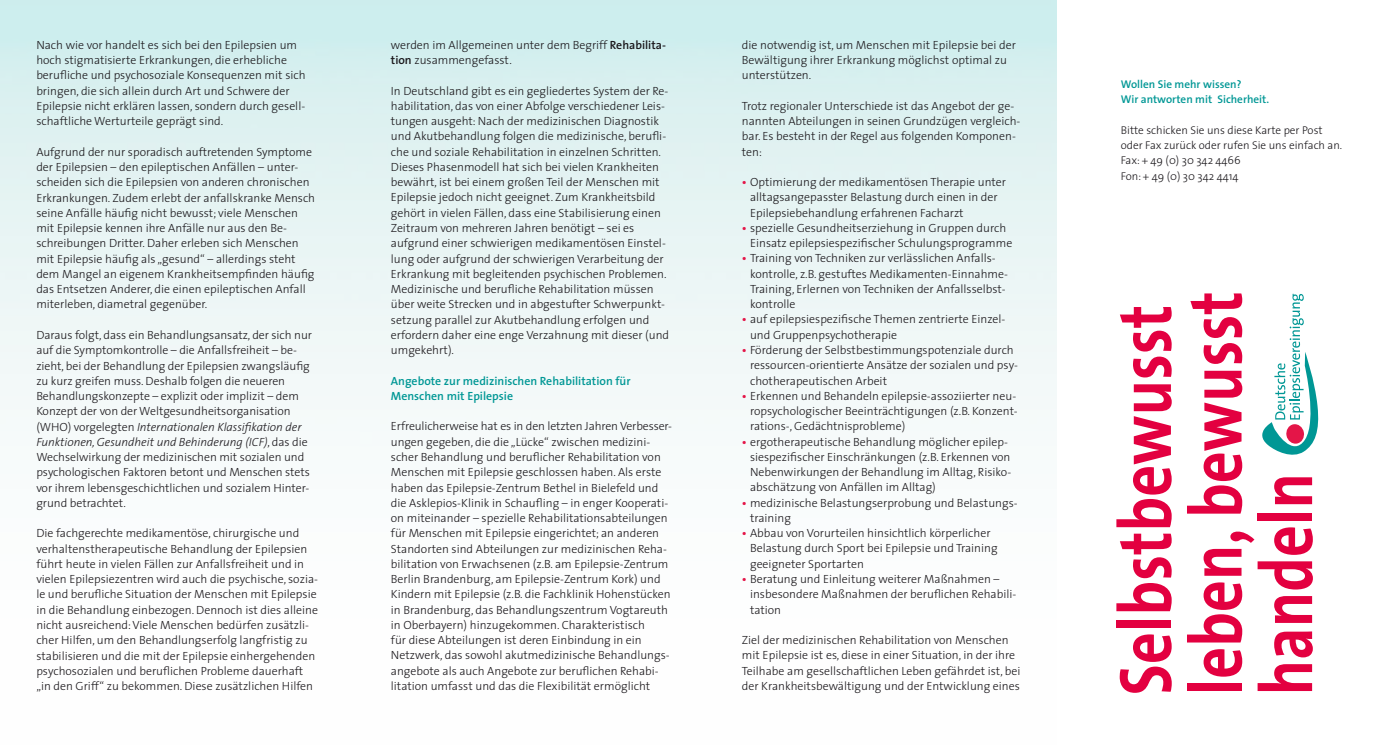
<style>
.page{position:relative;width:1397px;height:745px;background:#fff}
.page>*{position:absolute;margin:0;border:0;box-sizing:border-box;transform-origin:0 0}
.t1{font:700 74.62px/70.5px "The Sans";color:#e30040;scale:.83 1}
.t2{font:300 11.88px/15.2px "The Sans";color:#1a171b}
.t3{font:600 11.88px/15.2px "The Sans";color:#009795}
.t4{font:300 11.25px/15.2px "The Sans";color:#1a171b}
.t5{font:600 11.25px/15.2px "The Sans";color:#009795}
.s1{font-style:italic}
.s2{font-weight:600}
.s3{font-weight:600;color:#e41548}
</style>
<div class="page">
<svg style="left:1262px;top:293px;width:57px;height:162px"></svg>
<p class="t2" style="left:36px;top:37px;width:271px">Nach wie vor handelt es sich bei den Epilepsien um hoch stigmatisierte Erkrankungen, die erhebliche berufliche und psychosoziale Konsequenzen mit sich bringen, die sich allein durch Art und Schwere der Epilepsie nicht erklären lassen, sondern durch gesell&shy;schaftliche Werturteile geprägt sind.</p>
<p class="t2" style="left:36px;top:144px;width:280px">Aufgrund der nur sporadisch auftretenden Symptome der Epilepsien – den epileptischen Anfällen – unter&shy;scheiden sich die Epilepsien von anderen chronischen Erkrankungen. Zudem erlebt der anfallskranke Mensch seine Anfälle häufig nicht bewusst; viele Menschen mit Epilepsie kennen ihre Anfälle nur aus den Be&shy;schreibungen Dritter. Daher erleben sich Menschen mit Epilepsie häufig als „gesund“ – allerdings steht dem Mangel an eigenem Krankheitsempfinden häufig das Entsetzen Anderer, die einen epileptischen Anfall miterleben, diametral gegenüber.</p>
<p class="t2" style="left:36px;top:327px;width:277px">Daraus folgt, dass ein Behandlungsansatz, der sich nur auf die Symptomkontrolle – die Anfallsfreiheit – be&shy;zieht, bei der Behandlung der Epilepsien zwangsläufig zu kurz greifen muss. Deshalb folgen die neueren Behandlungskonzepte – explizit oder implizit – dem Konzept der von der Weltgesundheitsorganisation (WHO) vorgelegten <span class="s1">Internationalen Klassifikation der Funktionen, Gesundheit und Behinderung (ICF)</span>, das die Wechselwirkung der medizinischen mit sozialen und psychologischen Faktoren betont und Menschen stets vor ihrem lebensgeschichtlichen und sozialem Hinter&shy;grund betrachtet.</p>
<p class="t2" style="left:36px;top:525px;width:283px">Die fachgerechte medikamentöse, chirurgische und verhaltenstherapeutische Behandlung der Epilepsien führt heute in vielen Fällen zur Anfallsfreiheit und in vielen Epilepsiezentren wird auch die psychische, sozia&shy;le und berufliche Situation der Menschen mit Epilepsie in die Behandlung einbezogen. Dennoch ist dies alleine nicht ausreichend: Viele Menschen bedürfen zusätzli&shy;cher Hilfen, um den Behandlungserfolg langfristig zu stabilisieren und die mit der Epilepsie einhergehenden psychosozialen und beruflichen Probleme dauerhaft „in den Griff“ zu bekommen. Diese zusätzlichen Hilfen</p>
<p class="t2" style="left:391px;top:37px;width:276px">werden im Allgemeinen unter dem Begriff <span class="s2">Rehabilita&shy;tion</span> zusammengefasst.</p>
<p class="t2" style="left:391px;top:82px;width:280px">In Deutschland gibt es ein gegliedertes System der Re&shy;habilitation, das von einer Abfolge verschiedener Leis&shy;tungen ausgeht: Nach der medizinischen Diagnostik und Akutbehandlung folgen die medizinische, berufli&shy;che und soziale Rehabilitation in einzelnen Schritten.<br>Dieses Phasenmodell hat sich bei vielen Krankheiten bewährt, ist bei einem großen Teil der Menschen mit Epilepsie jedoch nicht geeignet. Zum Krankheitsbild gehört in vielen Fällen, dass eine Stabilisierung einen Zeitraum von mehreren Jahren benötigt – sei es aufgrund einer schwierigen medikamentösen Einstel&shy;lung oder aufgrund der schwierigen Verarbeitung der Erkrankung mit begleitenden psychischen Problemen.<br>Medizinische und berufliche Rehabilitation müssen über weite Strecken und in abgestufter Schwerpunkt&shy;setzung parallel zur Akutbehandlung erfolgen und erfordern daher eine enge Verzahnung mit dieser (und umgekehrt).</p>
<p class="t3" style="left:391px;top:372px;width:241px">Angebote zur medizinischen Rehabilitation für<br>Menschen mit Epilepsie</p>
<p class="t2" style="left:391px;top:418px;width:281px">Erfreulicherweise hat es in den letzten Jahren Verbesser&shy;ungen gegeben, die die „Lücke“ zwischen medizini&shy;scher Behandlung und beruflicher Rehabilitation von Menschen mit Epilepsie geschlossen haben. Als erste haben das Epilepsie-Zentrum Bethel in Bielefeld und die Asklepios-Klinik in Schaufling – in enger Kooperati&shy;on miteinander – spezielle Rehabilitationsabteilungen für Menschen mit Epilepsie eingerichtet; an anderen Standorten sind Abteilungen zur medizinischen Reha&shy;bilitation von Erwachsenen (z.B. am Epilepsie-Zentrum Berlin Brandenburg, am Epilepsie-Zentrum Kork) und Kindern mit Epilepsie (z.B. die Fachklinik Hohenstücken in Brandenburg, das Behandlungszentrum Vogtareuth in Oberbayern) hinzugekommen. Charakteristisch<br>für diese Abteilungen ist deren Einbindung in ein Netzwerk, das sowohl akutmedizinische Behandlungs&shy;angebote als auch Angebote zur beruflichen Rehabi&shy;litation umfasst und das die Flexibilität ermöglicht</p>
<p class="t2" style="left:741px;top:37px;width:275px">die notwendig ist, um Menschen mit Epilepsie bei der<br>Bewältigung ihrer Erkrankung möglichst optimal zu unterstützen.</p>
<p class="t2" style="left:741px;top:98px;width:280px">Trotz regionaler Unterschiede ist das Angebot der ge&shy;nannten Abteilungen in seinen Grundzügen vergleich&shy;bar. Es besteht in der Regel aus folgenden Komponen&shy;ten:</p>
<p class="t2" style="left:750px;top:174px;width:257px;text-indent:-8px"><span class="s3">•</span> Optimierung der medikamentösen Therapie unter alltagsangepasster Belastung durch einen in der<br>Epilepsiebehandlung erfahrenen Facharzt</p>
<p class="t2" style="left:750px;top:220px;width:264px;text-indent:-8px"><span class="s3">•</span> spezielle Gesundheitserziehung in Gruppen durch<br>Einsatz epilepsiespezifischer Schulungsprogramme</p>
<p class="t2" style="left:750px;top:250px;width:259px;text-indent:-8px"><span class="s3">•</span> Training von Techniken zur verlässlichen Anfalls&shy;kontrolle, z.B. gestuftes Medikamenten-Einnahme-Training, Erlernen von Techniken der Anfallsselbst&shy;kontrolle</p>
<p class="t2" style="left:750px;top:311px;width:257px;text-indent:-8px"><span class="s3">•</span> auf epilepsiespezifische Themen zentrierte Einzel&shy;und Gruppenpsychotherapie</p>
<p class="t2" style="left:750px;top:342px;width:269px;text-indent:-8px"><span class="s3">•</span> Förderung der Selbstbestimmungspotenziale durch ressourcen-orientierte Ansätze der sozialen und psy&shy;chotherapeutischen Arbeit</p>
<p class="t2" style="left:750px;top:387px;width:269px;text-indent:-8px"><span class="s3">•</span> Erkennen und Behandeln epilepsie-assoziierter neu&shy;ropsychologischer Beeinträchtigungen (z.B. Konzent&shy;rations-, Gedächtnisprobleme)</p>
<p class="t2" style="left:750px;top:433px;width:263px;text-indent:-8px"><span class="s3">•</span> ergotherapeutische Behandlung möglicher epilep&shy;siespezifischer Einschränkungen (z.B. Erkennen von Nebenwirkungen der Behandlung im Alltag, Risiko&shy;abschätzung von Anfällen im Alltag)</p>
<p class="t2" style="left:750px;top:494px;width:269px;text-indent:-8px"><span class="s3">•</span> medizinische Belastungserprobung und Belastungs&shy;training</p>
<p class="t2" style="left:750px;top:525px;width:249px;text-indent:-8px"><span class="s3">•</span> Abbau von Vorurteilen hinsichtlich körperlicher<br>Belastung durch Sport bei Epilepsie und Training geeigneter Sportarten</p>
<p class="t2" style="left:750px;top:570px;width:268px;text-indent:-8px"><span class="s3">•</span> Beratung und Einleitung weiterer Maßnahmen – insbesondere Maßnahmen der beruflichen Rehabili&shy;tation</p>
<p class="t2" style="left:741px;top:631px;width:280px">Ziel der medizinischen Rehabilitation von Menschen mit Epilepsie ist es, diese in einer Situation, in der ihre Teilhabe am gesellschaftlichen Leben gefährdet ist, bei der Krankheitsbewältigung und der Entwicklung eines</p>
<p class="t5" style="left:1120px;top:76px;width:150px">Wollen Sie mehr wissen?<br>Wir antworten mit Sicherheit.</p>
<p class="t4" style="left:1120px;top:122px;width:223px">Bitte schicken Sie uns diese Karte per Post oder Fax zurück oder rufen Sie uns einfach an.<br>Fax: + 49 (0) 30 342 4466<br>Fon: + 49 (0) 30 342 4414</p>
<h1 class="t1" style="left:1108px;top:694px;width:488px;rotate:-90deg">Selbstbewusst leben, bewusst handeln</h1>
</div>
